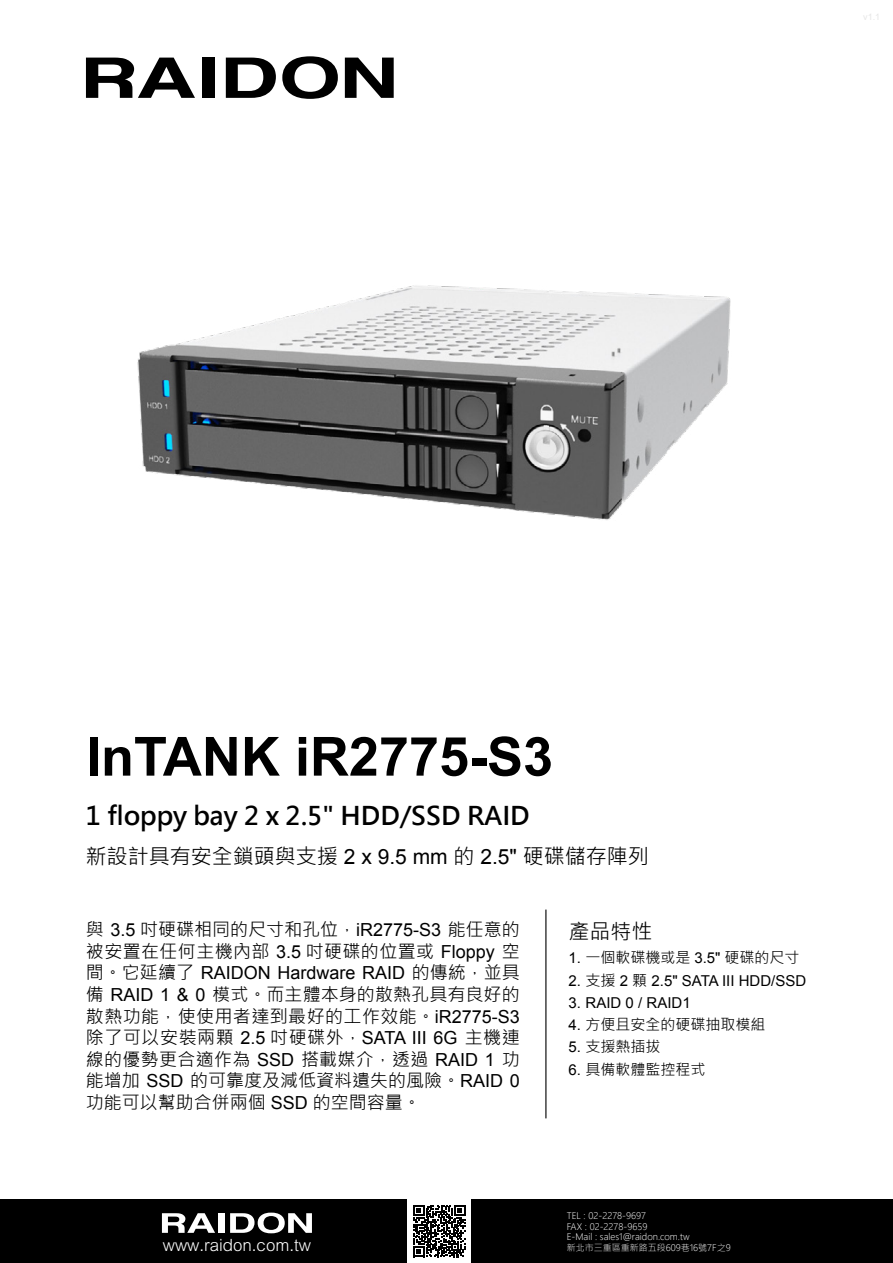
<style>
.page{position:relative;width:893px;height:1263px;background:#fff}
.page>*{position:absolute;margin:0;border:0;box-sizing:border-box;transform-origin:0 0}
.t1{font:700 54px "Arial";color:#000}
.t2{font:700 25.5px "Microsoft Jheng Hei";color:#000}
.t3{font:21px "Microsoft Jheng Hei";color:#000}
.t4{font:18px/21.6px "Microsoft Jheng Hei";color:#000;text-align:justify}
.t5{font:18px/21.6px "Microsoft Jheng Hei";letter-spacing:.02em;color:#000}
.t6{font:18px "Arial";color:#000}
.t7{font:300 16.95px "M Hei HK";color:#fff}
.t8{font:15px "Microsoft Jheng Hei";color:#000}
.t9{font:15px "Arial";color:#000}
.t10{font:300 9px/10.8px "Microsoft Jheng Hei";color:#fff}
.s1{font-family:"Arial"}
.s2{font-family:"Microsoft Jheng Hei"}
</style>
<div class="page">
<div style="left:0;top:1199px;width:893px;height:64px;background:#000"></div>
<div style="left:407px;top:1199px;width:64px;height:64px;background:#fff"></div>
<svg style="left:413px;top:1205px;width:52px;height:52px"></svg>
<svg style="left:162px;top:1213px;width:53px;height:20px"></svg>
<div style="left:219px;top:1213px;width:6px;height:20px;background:#fff"></div>
<svg style="left:230px;top:1212px;width:82px;height:21px"></svg>
<img style="left:85px;top:84px;width:646px;height:436px">
<hr style="left:545px;top:909px;width:1px;height:209px;background:#000">
<svg style="left:86px;top:58px;width:109px;height:40px"></svg>
<div style="left:202px;top:58px;width:13px;height:40px;background:#000"></div>
<svg style="left:226px;top:58px;width:50px;height:40px"></svg>
<svg style="left:282px;top:56px;width:56px;height:43px"></svg>
<svg style="left:345px;top:58px;width:49px;height:40px"></svg>
<h1 class="t1" style="left:86px;top:721px;width:469px">InTANK iR2775-S3</h1>
<h2 class="t2" style="left:86px;top:800px;width:445px">1 floppy bay 2 x 2.5" HDD/SSD RAID</h2>
<p class="t3" style="left:86px;top:843px;width:564px">新設計具有安全鎖頭與支援 <span class="s1">2 x 9.5 mm</span> 的 <span class="s1">2.5"</span> 硬碟儲存陣列</p>
<p class="t5" style="left:86px;top:919px;width:435px">與 <span class="s1">3.5</span> 吋硬碟相同的尺寸和孔位，<span class="s1">iR2775-S3</span> 能任意的被安置在任何主機內部 <span class="s1">3.5</span> 吋硬碟的位置或 <span class="s1">Floppy</span> 空</p>
<p class="t6" style="left:86px;top:961px;width:435px"><span class="s2">間。它延續了</span> RAIDON Hardware RAID <span class="s2">的傳統，並具</span></p>
<p class="t4" style="left:86px;top:984px;width:435px">備 <span class="s1">RAID 1 &amp; 0</span> 模式。而主體本身的散熱孔具有良好的散熱功能，使使用者達到最好的工作效能。<span class="s1">iR2775-S3</span>除了可以安裝兩顆 <span class="s1">2.5</span> 吋硬碟外，<span class="s1">SATA III 6G</span> 主機連線的優勢更合適作為 <span class="s1">SSD</span> 搭載媒介，透過 <span class="s1">RAID 1</span> 功能增加 <span class="s1">SSD</span> 的可靠度及減低資料遺失的風險。<span class="s1">RAID 0</span>功能可以幫助合併兩個 <span class="s1">SSD</span> 的空間容量。</p>
<p class="t3" style="left:569px;top:918px;width:85px">產品特性</p>
<p class="t8" style="left:569px;top:948px;width:232px"><span class="s1">1.</span> 一個軟碟機或是 <span class="s1">3.5"</span> 硬碟的尺寸</p>
<p class="t9" style="left:569px;top:970px;width:239px">2. <span class="s2">支援</span> 2 <span class="s2">顆</span> 2.5" SATA III HDD/SSD</p>
<p class="t9" style="left:569px;top:993px;width:124px">3. RAID 0 / RAID1</p>
<p class="t8" style="left:569px;top:1015px;width:199px"><span class="s1">4.</span> 方便且安全的硬碟抽取模組</p>
<p class="t8" style="left:569px;top:1037px;width:94px"><span class="s1">5.</span> 支援熱插拔</p>
<p class="t8" style="left:569px;top:1060px;width:139px"><span class="s1">6.</span> 具備軟體監控程式</p>
<p class="t10" style="left:567px;top:1210px;width:124px">TEL : 02-2278-9697<br>FAX : 02-2278-9659<br>E-Mail : sales1@raidon.com.tw</p>
<p class="t7" style="left:163px;top:1233px;width:150px">www.raidon.com.tw</p>
<p class="t10" style="left:567px;top:1242px;width:165px">新北市三重區重新路五段609巷16號7F之9</p>
</div>
